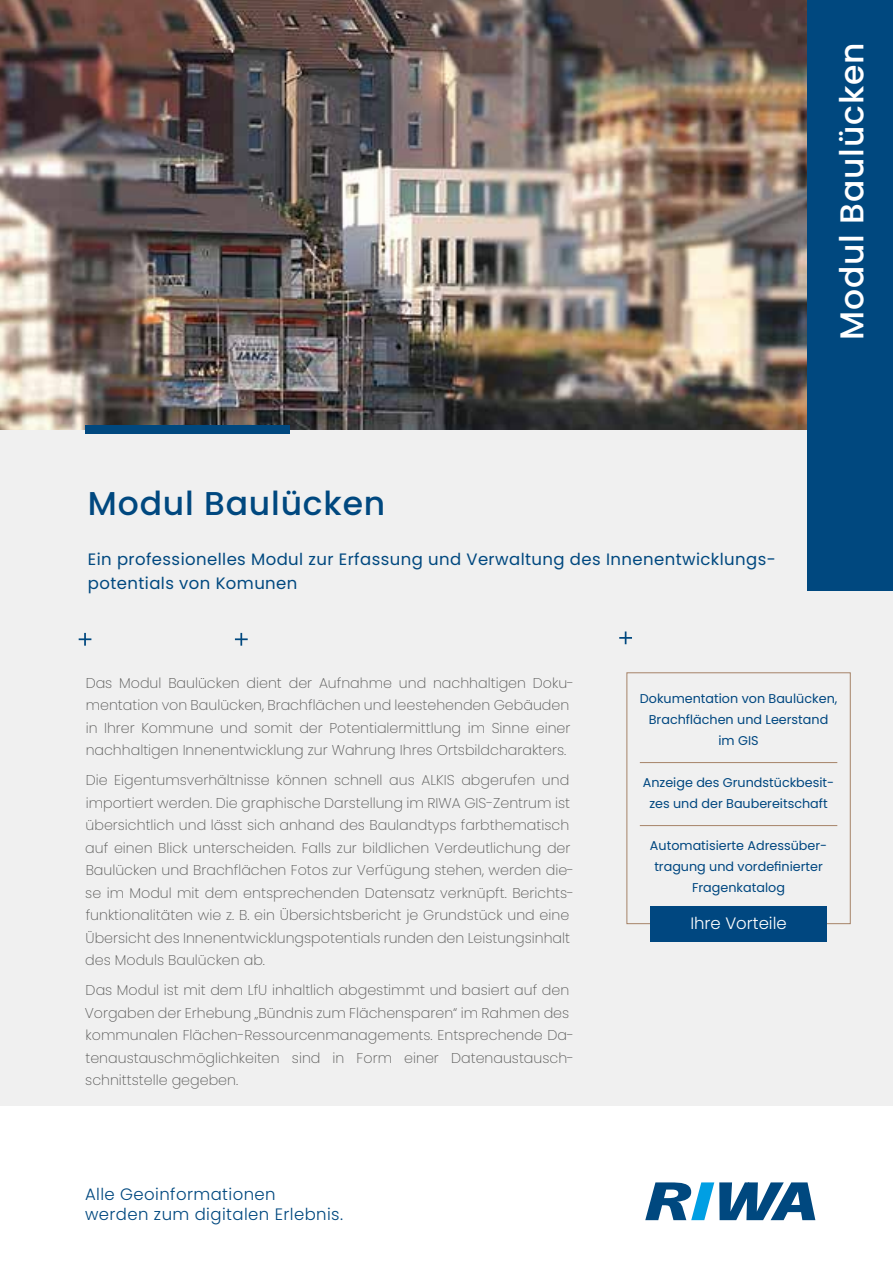
<style>
.page{position:relative;width:893px;height:1263px;background:#fff}
.page>*{position:absolute;margin:0;border:0;box-sizing:border-box;transform-origin:0 0}
.t1{font:500 33px "Poppins";letter-spacing:.025em;color:#00487f}
.t2{font:500 33px "Poppins";letter-spacing:.025em;color:#fff}
.t3{font:16.5px/24px "Poppins";letter-spacing:.025em;color:#00487f}
.t4{font:300 16.5px/19.8px "Poppins";letter-spacing:.025em;color:#00487f}
.t5{font:300 16.5px "Poppins";color:#fff}
.t6{font:200 14.25px/22.5px "Poppins";color:#575756}
.t7{font:12.75px/21px "Poppins";color:#004780;text-align:center}
</style>
<div class="page">
<div style="left:0;top:428px;width:893px;height:677px;background:#f0f0f0"></div>
<svg style="left:645px;top:1182px;width:170px;height:38px"></svg>
<svg style="left:79px;top:633px;width:12px;height:13px"></svg>
<svg style="left:235px;top:633px;width:13px;height:13px"></svg>
<svg style="left:619px;top:631px;width:13px;height:13px"></svg>
<img style="left:0;top:0;width:808px;height:429px">
<div style="left:85px;top:425px;width:204px;height:9px;background:#00487f"></div>
<hr style="left:640px;top:762px;width:197px;height:1px;background:#a68368">
<hr style="left:640px;top:825px;width:197px;height:1px;background:#a68368">
<div style="left:650px;top:906px;width:177px;height:35px;background:#004780"></div>
<div style="left:808px;top:0;width:85px;height:590px;background:#00487f"></div>
<h1 class="t1" style="left:88px;top:485px;width:299px">Modul Baulücken</h1>
<p class="t3" style="left:88px;top:547px;width:690px">Ein professionelles Modul zur Erfassung und Verwaltung des Innenentwicklungs&shy;potentials von Komunen</p>
<h1 class="t2" style="left:833px;top:340px;width:299px;rotate:-90deg">Modul Baulücken</h1>
<p class="t6" style="left:86px;top:671px;width:490px">Das Modul Baulücken dient der Aufnahme und nachhaltigen Doku&shy;mentation von Baulücken, Brachflächen und leestehenden Gebäuden in Ihrer Kommune und somit der Potentialermittlung im Sinne einer nachhaltigen Innenentwicklung zur Wahrung Ihres Ortsbildcharakters.</p>
<p class="t6" style="left:85px;top:769px;width:490px">Die Eigentumsverhältnisse können schnell aus ALKIS abgerufen und importiert werden. Die graphische Darstellung im RIWA GIS-Zentrum ist übersichtlich und lässt sich anhand des Baulandtyps farbthematisch auf einen Blick unterscheiden. Falls zur bildlichen Verdeutlichung der Baulücken und Brachflächen Fotos zur Verfügung stehen, werden die&shy;se im Modul mit dem entsprechenden Datensatz verknüpft. Berichts&shy;funktionalitäten wie z. B. ein Übersichtsbericht je Grundstück und eine Übersicht des Innenentwicklungspotentials runden den Leistungsinhalt des Moduls Baulücken ab.</p>
<p class="t6" style="left:85px;top:979px;width:491px">Das Modul ist mit dem LfU inhaltlich abgestimmt und basiert auf den Vorgaben der Erhebung „Bündnis zum Flächensparen“ im Rahmen des kommunalen Flächen-Ressourcenmanagements. Entsprechende Da&shy;tenaustauschmöglichkeiten sind in Form einer Datenaustausch&shy;schnittstelle gegeben.</p>
<p class="t4" style="left:85px;top:1185px;width:260px">Alle Geoinformationen werden zum digitalen Erlebnis.</p>
<p class="t7" style="left:640px;top:688px;width:199px">Dokumentation von Baulücken,<br>Brachflächen und Leerstand im GIS</p>
<p class="t7" style="left:643px;top:772px;width:193px">Anzeige des Grundstückbesit&shy;zes und der Baubereitschaft</p>
<p class="t7" style="left:650px;top:835px;width:179px">Automatisierte Adressüber&shy;tragung und vordefinierter<br>Fragenkatalog</p>
<p class="t5" style="left:690px;top:913px;width:98px">Ihre Vorteile</p>
</div>
